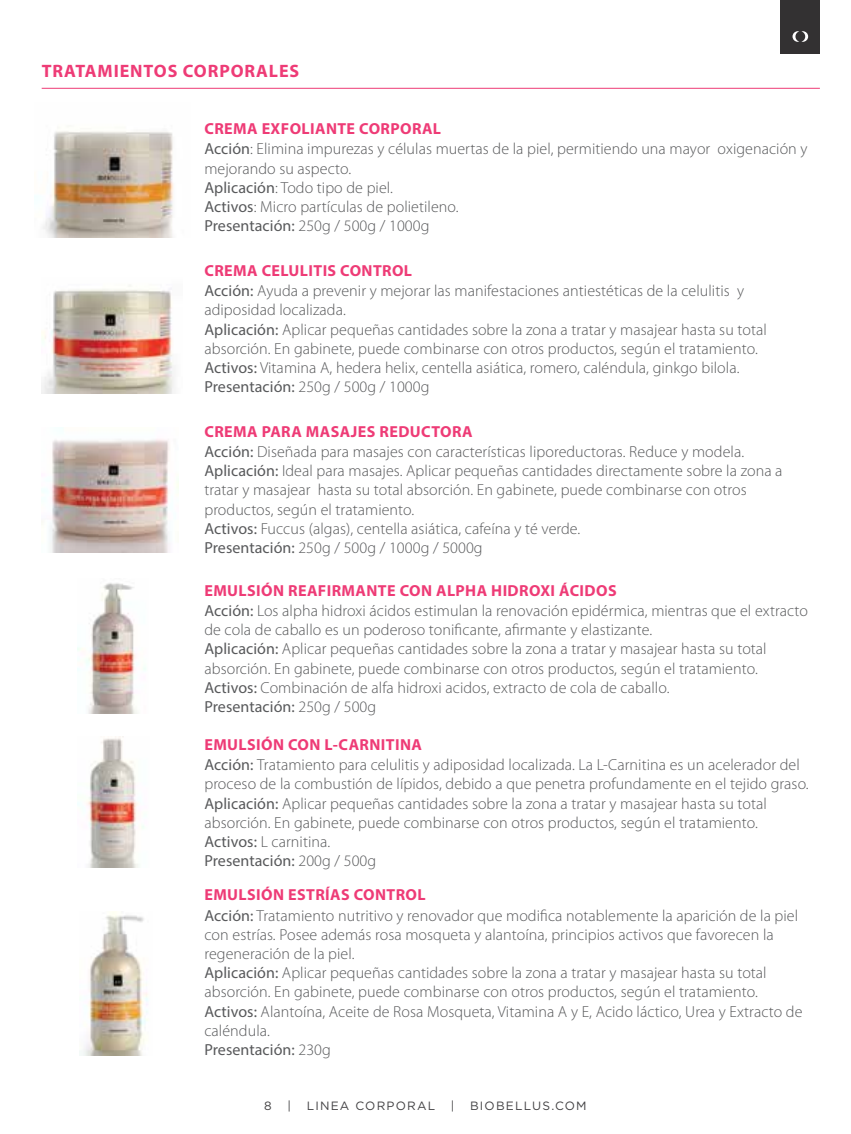
<style>
.page{position:relative;width:851px;height:1134px;background:#fff}
.page>*{position:absolute;margin:0;border:0;box-sizing:border-box;transform-origin:0 0}
.t1{font:700 18px "Myriad Pro";letter-spacing:.05em;color:#ee3b76}
.t2{font:300 16px/19.4px "Myriad Pro";letter-spacing:.005em;color:#58595b}
.t3{font:12px "Gotham";letter-spacing:.1em;color:#414042}
.s1{font-weight:700;color:#ee3b76}
.s2{font-weight:400}
</style>
<div class="page">
<img style="left:35px;top:131px;width:139px;height:107px">
<img style="left:42px;top:285px;width:132px;height:109px">
<hr style="left:42px;top:88px;width:777px;height:1px;background:#ee3b76">
<img style="left:77px;top:583px;width:69px;height:130px">
<img style="left:77px;top:736px;width:67px;height:131px">
<img style="left:79px;top:911px;width:69px;height:144px">
<img style="left:42px;top:427px;width:137px;height:125px">
<div style="left:780px;top:0;width:39px;height:54px;background:#333132"></div>
<svg style="left:792px;top:31px;width:16px;height:11px"></svg>
<p class="t1" style="left:42px;top:61px;width:259px">TRATAMIENTOS CORPORALES</p>
<p class="t2" style="left:204px;top:120px;width:604px"><span class="s1">CREMA EXFOLIANTE CORPORAL<br></span><span class="s2">Acción</span>: Elimina impurezas y células muertas de la piel, permitiendo una mayor oxigenación y mejorando su aspecto.<br><span class="s2">Aplicación</span>: Todo tipo de piel.<br><span class="s2">Activos</span>: Micro partículas de polietileno.<br><span class="s2">Presentación:</span> 250g / 500g / 1000g</p>
<p class="t2" style="left:204px;top:261px;width:563px"><span class="s1">CREMA CELULITIS CONTROL<br></span><span class="s2">Acción:</span> Ayuda a prevenir y mejorar las manifestaciones antiestéticas de la celulitis y adiposidad localizada.<br><span class="s2">Aplicación:</span> Aplicar pequeñas cantidades sobre la zona a tratar y masajear hasta su total absorción. En gabinete, puede combinarse con otros productos, según el tratamiento.<br><span class="s2">Activos:</span> Vitamina A, hedera helix, centella asiática, romero, caléndula, ginkgo bilola.<br><span class="s2">Presentación:</span> 250g / 500g / 1000g</p>
<p class="t2" style="left:204px;top:422px;width:579px"><span class="s1">CREMA PARA MASAJES REDUCTORA<br></span><span class="s2">Acción:</span> Diseñada para masajes con características liporeductoras. Reduce y modela.<br><span class="s2">Aplicación:</span> Ideal para masajes. Aplicar pequeñas cantidades directamente sobre la zona a tratar y masajear hasta su total absorción. En gabinete, puede combinarse con otros productos, según el tratamiento.<br><span class="s2">Activos:</span> Fuccus (algas), centella asiática, cafeína y té verde.<br><span class="s2">Presentación:</span> 250g / 500g / 1000g / 5000g</p>
<p class="t2" style="left:204px;top:581px;width:605px"><span class="s1">EMULSIÓN REAFIRMANTE CON ALPHA HIDROXI ÁCIDOS<br></span><span class="s2">Acción:</span> Los alpha hidroxi ácidos estimulan la renovación epidérmica, mientras que el extracto de cola de caballo es un poderoso tonificante, afirmante y elastizante.<br><span class="s2">Aplicación:</span> Aplicar pequeñas cantidades sobre la zona a tratar y masajear hasta su total absorción. En gabinete, puede combinarse con otros productos, según el tratamiento.<br><span class="s2">Activos:</span> Combinación de alfa hidroxi acidos, extracto de cola de caballo.<br><span class="s2">Presentación:</span> 250g / 500g</p>
<p class="t2" style="left:204px;top:735px;width:605px"><span class="s1">EMULSIÓN CON L-CARNITINA<br></span><span class="s2">Acción:</span> Tratamiento para celulitis y adiposidad localizada. La L-Carnitina es un acelerador del proceso de la combustión de lípidos, debido a que penetra profundamente en el tejido graso.<br><span class="s2">Aplicación:</span> Aplicar pequeñas cantidades sobre la zona a tratar y masajear hasta su total absorción. En gabinete, puede combinarse con otros productos, según el tratamiento.<br><span class="s2">Activos:</span> L carnitina.<br><span class="s2">Presentación:</span> 200g / 500g</p>
<p class="t2" style="left:204px;top:886px;width:599px"><span class="s1">EMULSIÓN ESTRÍAS CONTROL<br></span><span class="s2">Acción:</span> Tratamiento nutritivo y renovador que modifica notablemente la aparición de la piel con estrías. Posee además rosa mosqueta y alantoína, principios activos que favorecen la regeneración de la piel.<br><span class="s2">Aplicación:</span> Aplicar pequeñas cantidades sobre la zona a tratar y masajear hasta su total absorción. En gabinete, puede combinarse con otros productos, según el tratamiento.<br><span class="s2">Activos:</span> Alantoína, Aceite de Rosa Mosqueta, Vitamina A y E, Acido láctico, Urea y Extracto de caléndula.<br><span class="s2">Presentación:</span> 230g</p>
<p class="t3" style="left:264px;top:1098px;width:9px">8</p>
<p class="t3" style="left:287px;top:1098px;width:5px">|</p>
<p class="t3" style="left:306px;top:1098px;width:130px">LINEA CORPORAL</p>
<p class="t3" style="left:451px;top:1098px;width:5px">|</p>
<p class="t3" style="left:470px;top:1098px;width:118px">BIOBELLUS.COM</p>
</div>
